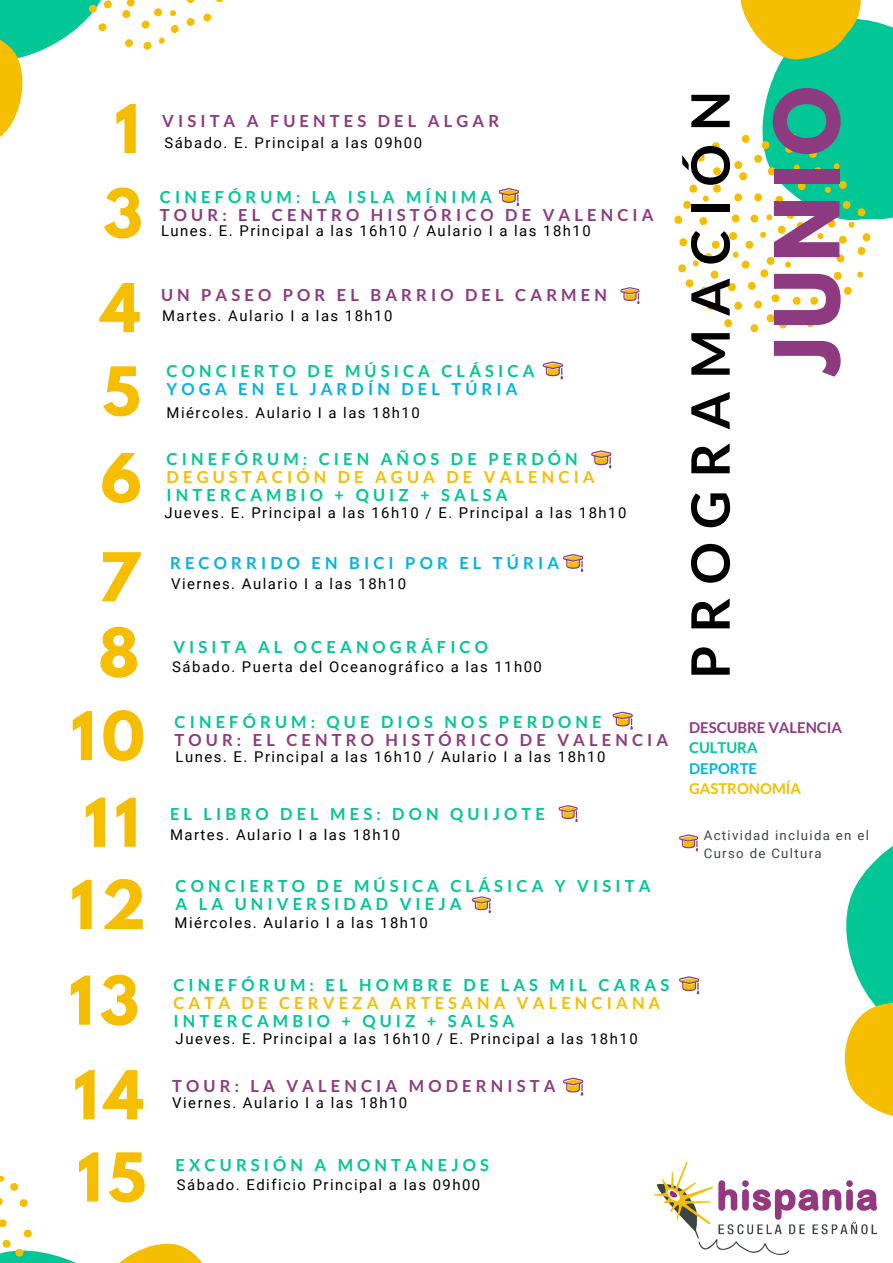
<style>
.page{position:relative;width:893px;height:1263px;background:#fff}
.page>*{position:absolute;margin:0;border:0;box-sizing:border-box;transform-origin:0 0}
.t1{font:700 79.5px "League Spartan";color:#8e3a80}
.t2{font:700 59.55px "League Spartan";letter-spacing:.1em;color:#f6be00}
.t3{font:700 52.95px "Lato";letter-spacing:.25em;color:#000}
.t4{font:700 16.5px/18px "Lato";letter-spacing:.25em;color:#00c795}
.t5{font:700 16.5px "Lato";letter-spacing:.25em;color:#8e3a80}
.t6{font:700 16.5px "Lato";letter-spacing:.25em;color:#f6be00}
.t7{font:700 16.5px "Lato";letter-spacing:.25em;color:#00b4e0}
.t8{font:14.85px "Roboto";letter-spacing:.1em;color:#000}
.t9{font:700 14.85px "Lato";color:#8e3a80}
.t10{font:700 14.85px "Lato";color:#f6be00}
.t11{font:700 14.85px "Lato";color:#00c795}
.t12{font:700 14.85px "Lato";color:#00b4e0}
.t13{font:13.2px/18px "Roboto";letter-spacing:.1em;color:#3f4444}
</style>
<div class="page">
<svg style="left:674px;top:0;width:219px;height:332px"></svg>
<img style="left:654px;top:1162px;width:222px;height:92px">
<svg style="left:0;top:0;width:223px;height:137px"></svg>
<svg style="left:844px;top:846px;width:49px;height:270px"></svg>
<svg style="left:0;top:1219px;width:203px;height:44px"></svg>
<svg style="left:0;top:1175px;width:28px;height:32px"></svg>
<svg style="left:558px;top:805px;width:20px;height:17px"></svg>
<svg style="left:679px;top:834px;width:19px;height:17px"></svg>
<svg style="left:620px;top:287px;width:20px;height:17px"></svg>
<svg style="left:472px;top:896px;width:19px;height:17px"></svg>
<svg style="left:563px;top:1078px;width:20px;height:18px"></svg>
<svg style="left:543px;top:361px;width:20px;height:18px"></svg>
<svg style="left:591px;top:450px;width:20px;height:18px"></svg>
<svg style="left:613px;top:712px;width:20px;height:18px"></svg>
<svg style="left:679px;top:976px;width:20px;height:18px"></svg>
<svg style="left:499px;top:188px;width:20px;height:18px"></svg>
<svg style="left:563px;top:554px;width:20px;height:18px"></svg>
<h2 class="t2" style="left:115px;top:100px;width:26px">1</h2>
<h2 class="t2" style="left:103px;top:184px;width:41px">3</h2>
<h2 class="t2" style="left:101px;top:279px;width:41px">4</h2>
<h2 class="t2" style="left:102px;top:362px;width:40px">5</h2>
<h2 class="t2" style="left:101px;top:449px;width:43px">6</h2>
<h2 class="t2" style="left:98px;top:548px;width:43px">7</h2>
<h2 class="t2" style="left:98px;top:623px;width:42px">8</h2>
<h2 class="t2" style="left:71px;top:706px;width:75px">10</h2>
<h2 class="t2" style="left:84px;top:793px;width:57px">11</h2>
<h2 class="t2" style="left:71px;top:875px;width:77px">12</h2>
<p class="t5" style="left:162px;top:111px;width:338px">VISITA A FUENTES DEL ALGAR</p>
<p class="t8" style="left:164px;top:134px;width:259px">Sábado. E. Principal a las 09h00</p>
<p class="t4" style="left:160px;top:187px;width:334px">CINEFÓRUM: LA ISLA MÍNIMA</p>
<p class="t5" style="left:160px;top:205px;width:495px">TOUR: EL CENTRO HISTÓRICO DE VALENCIA</p>
<p class="t8" style="left:161px;top:223px;width:431px">Lunes. E. Principal a las 16h10 / Aulario I a las 18h10</p>
<p class="t5" style="left:161px;top:284px;width:447px">UN PASEO POR EL BARRIO DEL CARMEN</p>
<p class="t8" style="left:162px;top:307px;width:232px">Martes. Aulario I a las 18h10</p>
<p class="t4" style="left:167px;top:362px;width:369px">CONCIERTO DE MÚSICA CLÁSICA</p>
<p class="t7" style="left:167px;top:379px;width:352px">YOGA EN EL JARDÍN DEL TÚRIA</p>
<p class="t8" style="left:167px;top:404px;width:255px">Miércoles. Aulario I a las 18h10</p>
<p class="t4" style="left:167px;top:450px;width:413px">CINEFÓRUM: CIEN AÑOS DE PERDÓN</p>
<p class="t6" style="left:167px;top:467px;width:430px">DEGUSTACIÓN DE AGUA DE VALENCIA</p>
<p class="t4" style="left:167px;top:486px;width:342px">INTERCAMBIO + QUIZ + SALSA</p>
<p class="t8" style="left:164px;top:504px;width:463px">Jueves. E. Principal a las 16h10 / E. Principal a las 18h10</p>
<p class="t7" style="left:170px;top:552px;width:391px">RECORRIDO EN BICI POR EL TÚRIA</p>
<p class="t8" style="left:171px;top:575px;width:236px">Viernes. Aulario I a las 18h10</p>
<p class="t4" style="left:173px;top:638px;width:316px">VISITA AL OCEANOGRÁFICO</p>
<p class="t8" style="left:172px;top:658px;width:371px">Sábado. Puerta del Oceanográfico a las 11h00</p>
<h3 class="t3" style="left:677px;top:679px;width:589px;rotate:-90deg">PROGRAMACIÓN</h3>
<h1 class="t1" style="left:768px;top:374px;width:289px;rotate:-90deg">JUNIO</h1>
<p class="t4" style="left:175px;top:712px;width:429px">CINEFÓRUM: QUE DIOS NOS PERDONE</p>
<p class="t5" style="left:175px;top:729px;width:495px">TOUR: EL CENTRO HISTÓRICO DE VALENCIA</p>
<p class="t8" style="left:176px;top:748px;width:431px">Lunes. E. Principal a las 16h10 / Aulario I a las 18h10</p>
<p class="t4" style="left:170px;top:804px;width:376px">EL LIBRO DEL MES: DON QUIJOTE</p>
<p class="t8" style="left:170px;top:826px;width:232px">Martes. Aulario I a las 18h10</p>
<p class="t4" style="left:176px;top:877px;width:476px">CONCIERTO DE MÚSICA CLÁSICA Y VISITA<br>A LA UNIVERSIDAD VIEJA</p>
<p class="t8" style="left:175px;top:914px;width:255px">Miércoles. Aulario I a las 18h10</p>
<p class="t9" style="left:689px;top:718px;width:154px">DESCUBRE VALENCIA</p>
<p class="t11" style="left:689px;top:739px;width:70px">CULTURA</p>
<p class="t12" style="left:689px;top:759px;width:69px">DEPORTE</p>
<p class="t10" style="left:689px;top:779px;width:113px">GASTRONOMÍA</p>
<p class="t13" style="left:704px;top:826px;width:167px">Actividad incluida en el<br>Curso de Cultura</p>
<h2 class="t2" style="left:69px;top:971px;width:72px">13</h2>
<h2 class="t2" style="left:74px;top:1066px;width:72px">14</h2>
<p class="t4" style="left:173px;top:976px;width:497px">CINEFÓRUM: EL HOMBRE DE LAS MIL CARAS</p>
<p class="t6" style="left:173px;top:993px;width:488px">CATA DE CERVEZA ARTESANA VALENCIANA</p>
<p class="t4" style="left:173px;top:1012px;width:342px">INTERCAMBIO + QUIZ + SALSA</p>
<p class="t8" style="left:176px;top:1030px;width:463px">Jueves. E. Principal a las 16h10 / E. Principal a las 18h10</p>
<p class="t5" style="left:172px;top:1076px;width:385px">TOUR: LA VALENCIA MODERNISTA</p>
<p class="t8" style="left:172px;top:1094px;width:236px">Viernes. Aulario I a las 18h10</p>
<h2 class="t2" style="left:77px;top:1148px;width:70px">15</h2>
<p class="t4" style="left:176px;top:1156px;width:315px">EXCURSIÓN A MONTANEJOS</p>
<p class="t8" style="left:177px;top:1176px;width:305px">Sábado. Edificio Principal a las 09h00</p>
</div>
